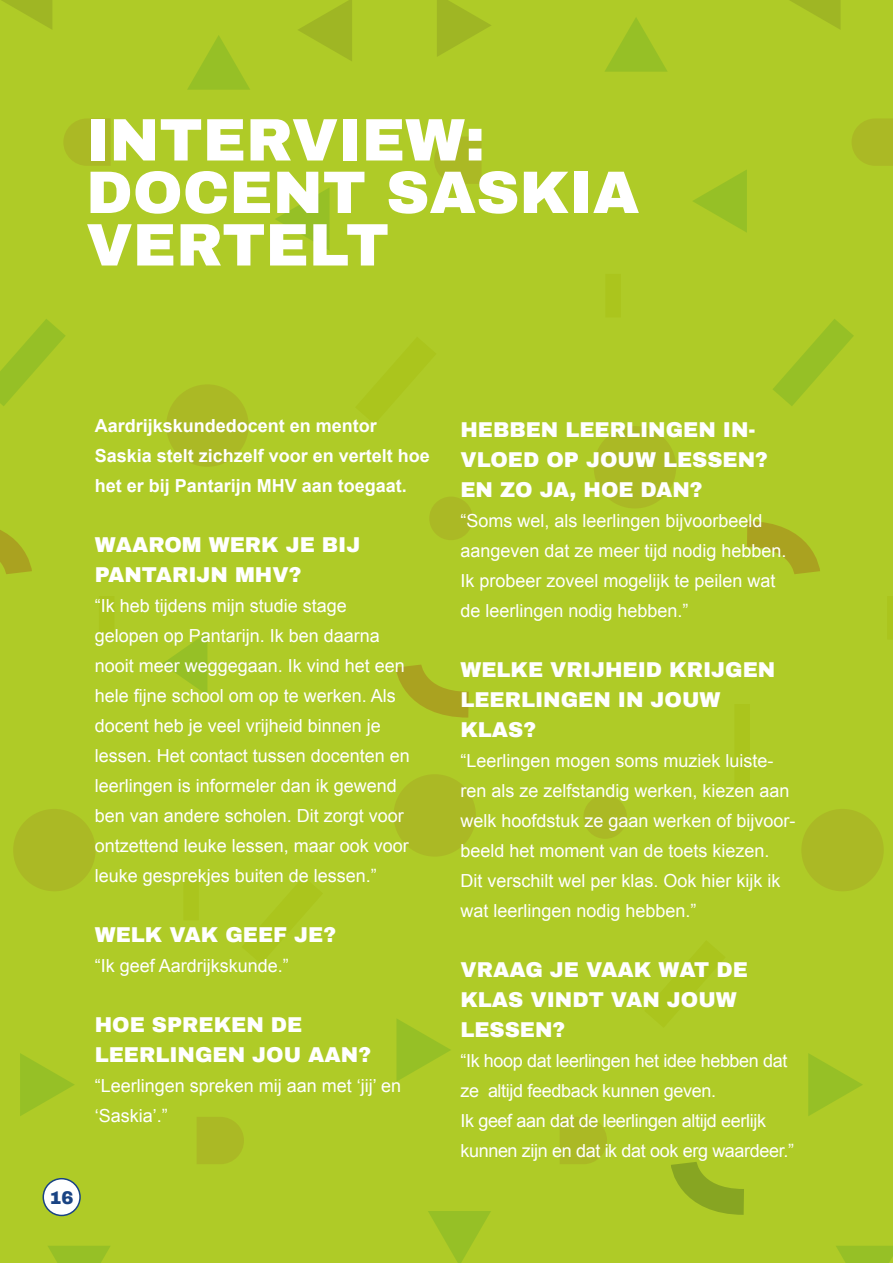
<style>
.page{position:relative;width:893px;height:1263px;background:#afcb27}
.page>*{position:absolute;margin:0;border:0;box-sizing:border-box;transform-origin:0 0}
.t1{font:900 60px/52.5px "Archivo";color:#fff}
.t2{font:900 21px/30px "Archivo";color:#fff}
.t3{font:18px/30px "Arial";color:#fff}
.t4{font:18px/30px "Arial";letter-spacing:-.02em;color:#fff}
.t5{font:700 18px/30px "Arial";color:#fff}
.t6{font:900 18px "Archivo";color:#194383}
</style>
<div class="page">
<div style="left:166px;top:384px;width:83px;height:83px;background:#abb925;border-radius:50%"></div>
<svg style="left:395px;top:664px;width:74px;height:54px"></svg>
<svg style="left:434px;top:137px;width:47px;height:47px;background:#abba25"></svg>
<div style="left:429px;top:497px;width:44px;height:43px;background:#abb925;border-radius:50%"></div>
<svg style="left:187px;top:35px;width:63px;height:55px"></svg>
<svg style="left:275px;top:188px;width:55px;height:62px"></svg>
<svg style="left:298px;top:0;width:54px;height:61px"></svg>
<div style="left:183px;top:877px;width:16px;height:43px;background:#abc51d"></div>
<div style="left:734px;top:704px;width:16px;height:84px;background:#abc51d"></div>
<svg style="left:790px;top:0;width:51px;height:29px"></svg>
<div style="left:801px;top:809px;width:83px;height:82px;background:#abb925;border-radius:50%"></div>
<svg style="left:747px;top:521px;width:73px;height:53px"></svg>
<svg style="left:560px;top:1117px;width:47px;height:47px;background:#abba25"></svg>
<div style="left:583px;top:795px;width:44px;height:44px;background:#abb925;border-radius:50%"></div>
<svg style="left:836px;top:1246px;width:57px;height:17px"></svg>
<svg style="left:808px;top:1053px;width:55px;height:63px"></svg>
<svg style="left:437px;top:0;width:54px;height:57px"></svg>
<div style="left:887px;top:596px;width:6px;height:43px;background:#abc51d"></div>
<div style="left:605px;top:274px;width:16px;height:43px;background:#abc51d"></div>
<div style="left:394px;top:774px;width:82px;height:83px;background:#abb925;border-radius:50%"></div>
<svg style="left:197px;top:1117px;width:47px;height:47px;background:#abba25"></svg>
<svg style="left:428px;top:1211px;width:63px;height:52px"></svg>
<svg style="left:396px;top:1019px;width:55px;height:62px"></svg>
<svg style="left:671px;top:1162px;width:73px;height:53px"></svg>
<div style="left:594px;top:426px;width:82px;height:82px;background:#abb925;border-radius:50%"></div>
<svg style="left:773px;top:319px;width:81px;height:87px"></svg>
<svg style="left:852px;top:119px;width:41px;height:47px;background:#abbb25"></svg>
<svg style="left:605px;top:17px;width:62px;height:55px"></svg>
<svg style="left:693px;top:170px;width:54px;height:63px"></svg>
<svg style="left:163px;top:633px;width:44px;height:62px"></svg>
<svg style="left:1px;top:0;width:51px;height:29px"></svg>
<div style="left:13px;top:809px;width:83px;height:82px;background:#abb925;border-radius:50%"></div>
<svg style="left:0;top:530px;width:32px;height:44px"></svg>
<svg style="left:48px;top:1246px;width:62px;height:17px"></svg>
<svg style="left:20px;top:1053px;width:54px;height:63px"></svg>
<div style="left:99px;top:596px;width:15px;height:43px;background:#abc51d"></div>
<svg style="left:0;top:319px;width:65px;height:87px"></svg>
<svg style="left:63px;top:119px;width:48px;height:47px"></svg>
<div style="left:43px;top:1179px;width:37px;height:36px;background:#fff;border-radius:50%"></div>
<div style="left:43px;top:1178px;width:38px;height:38px;border:2px solid #194383;border-radius:50%"></div>
<h1 class="t1" style="left:86px;top:114px;width:555px">INTERVIEW:<br>DOCENT SASKIA<br>VERTELT</h1>
<p class="t5" style="left:95px;top:411px;width:337px">Aardrijkskundedocent en mentor<br>Saskia stelt zichzelf voor en vertelt hoe het er bij Pantarijn MHV aan toegaat.</p>
<p class="t2" style="left:95px;top:529px;width:267px">WAAROM WERK JE BIJ<br>PANTARIJN MHV?</p>
<p class="t3" style="left:95px;top:590px;width:317px">“Ik heb tijdens mijn studie stage gelopen op Pantarijn. Ik ben daarna nooit meer weggegaan. Ik vind het een hele fijne school om op te werken. Als docent heb je veel vrijheid binnen je lessen. Het contact tussen docenten en leerlingen is informeler dan ik gewend ben van andere scholen. Dit zorgt voor ontzettend leuke lessen, maar ook voor leuke gesprekjes buiten de lessen.”</p>
<p class="t2" style="left:95px;top:919px;width:243px">WELK VAK GEEF JE?</p>
<p class="t3" style="left:95px;top:950px;width:196px">“Ik geef Aardrijkskunde.”</p>
<p class="t2" style="left:95px;top:1009px;width:278px">HOE SPREKEN DE<br>LEERLINGEN JOU AAN?</p>
<p class="t3" style="left:95px;top:1070px;width:308px">“Leerlingen spreken mij aan met ‘jij’ en ‘Saskia’.”</p>
<p class="t6" style="left:50px;top:1187px;width:26px">16</p>
<p class="t2" style="left:460px;top:415px;width:309px">HEBBEN LEERLINGEN IN-<br>VLOED OP JOUW LESSEN?<br>EN ZO JA, HOE DAN?</p>
<p class="t3" style="left:460px;top:506px;width:328px">“Soms wel, als leerlingen bijvoorbeeld aangeven dat ze meer tijd nodig hebben.<br>Ik probeer zoveel mogelijk te peilen wat de leerlingen nodig hebben.”</p>
<p class="t2" style="left:460px;top:655px;width:316px">WELKE VRIJHEID KRIJGEN<br>LEERLINGEN IN JOUW<br>KLAS?</p>
<p class="t3" style="left:460px;top:746px;width:337px">“Leerlingen mogen soms muziek luiste&shy;ren als ze zelfstandig werken, kiezen aan welk hoofdstuk ze gaan werken of bijvoor&shy;beeld het moment van de toets kiezen.<br>Dit verschilt wel per klas. Ook hier kijk ik wat leerlingen nodig hebben.”</p>
<p class="t2" style="left:460px;top:955px;width:289px">VRAAG JE VAAK WAT DE<br>KLAS VINDT VAN JOUW<br>LESSEN?</p>
<p class="t4" style="left:460px;top:1046px;width:335px">“Ik hoop dat leerlingen het idee hebben dat ze altijd feedback kunnen geven.<br>Ik geef aan dat de leerlingen altijd eerlijk kunnen zijn en dat ik dat ook erg waardeer.”</p>
</div>
